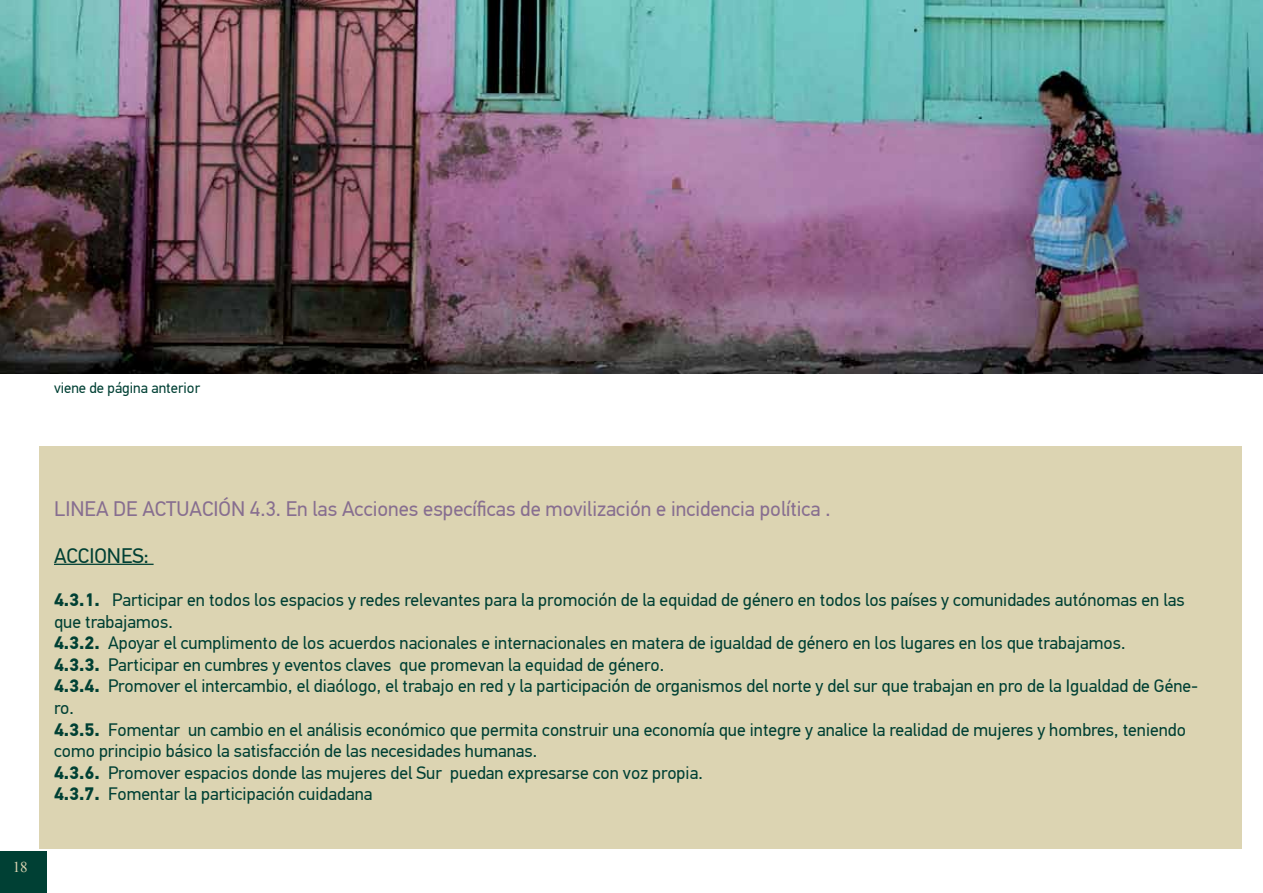
<style>
.page{position:relative;width:1263px;height:893px;background:#fff}
.page>*{position:absolute;margin:0;border:0;box-sizing:border-box;transform-origin:0 0}
.t1{font:21px "PF Din Text Pro";color:#876e90}
.t2{font:21px "PF Din Text Pro";color:#004034}
.t3{font:18px/21.6px "PF Din Text Pro";color:#004034}
.t4{font:15px "PF Din Text Pro";color:#004034}
.t5{font:15px "Times New Roman";color:#dcd4b2}
.s1{font-weight:700}
</style>
<div class="page">
<div style="left:39px;top:446px;width:1202px;height:403px;background:#dcd4b2"></div>
<hr style="left:54px;top:564px;width:100px;height:1px;background:#004034">
<img style="left:0;top:0;width:1263px;height:373px">
<div style="left:0;top:851px;width:46px;height:42px;background:#004034"></div>
<p class="t4" style="left:54px;top:379px;width:148px">viene de página anterior</p>
<p class="t5" style="left:13px;top:856px;width:16px">18</p>
<p class="t1" style="left:54px;top:496px;width:778px">LINEA DE ACTUACIÓN 4.3. En las Acciones específicas de movilización e incidencia política .</p>
<p class="t2" style="left:54px;top:543px;width:96px">ACCIONES:</p>
<p class="t3" style="left:54px;top:589px;width:1146px"><span class="s1">4.3.1.</span> Participar en todos los espacios y redes relevantes para la promoción de la equidad de género en todos los países y comunidades autónomas en las que trabajamos.<br><span class="s1">4.3.2.</span> Apoyar el cumplimento de los acuerdos nacionales e internacionales en matera de igualdad de género en los lugares en los que trabajamos.<br><span class="s1">4.3.3.</span> Participar en cumbres y eventos claves que promevan la equidad de género.<br><span class="s1">4.3.4.</span> Promover el intercambio, el diaólogo, el trabajo en red y la participación de organismos del norte y del sur que trabajan en pro de la Igualdad de Géne&shy;ro.<br><span class="s1">4.3.5.</span> Fomentar un cambio en el análisis económico que permita construir una economía que integre y analice la realidad de mujeres y hombres, teniendo como principio básico la satisfacción de las necesidades humanas.<br><span class="s1">4.3.6.</span> Promover espacios donde las mujeres del Sur puedan expresarse con voz propia.<br><span class="s1">4.3.7.</span> Fomentar la participación cuidadana</p>
</div>
